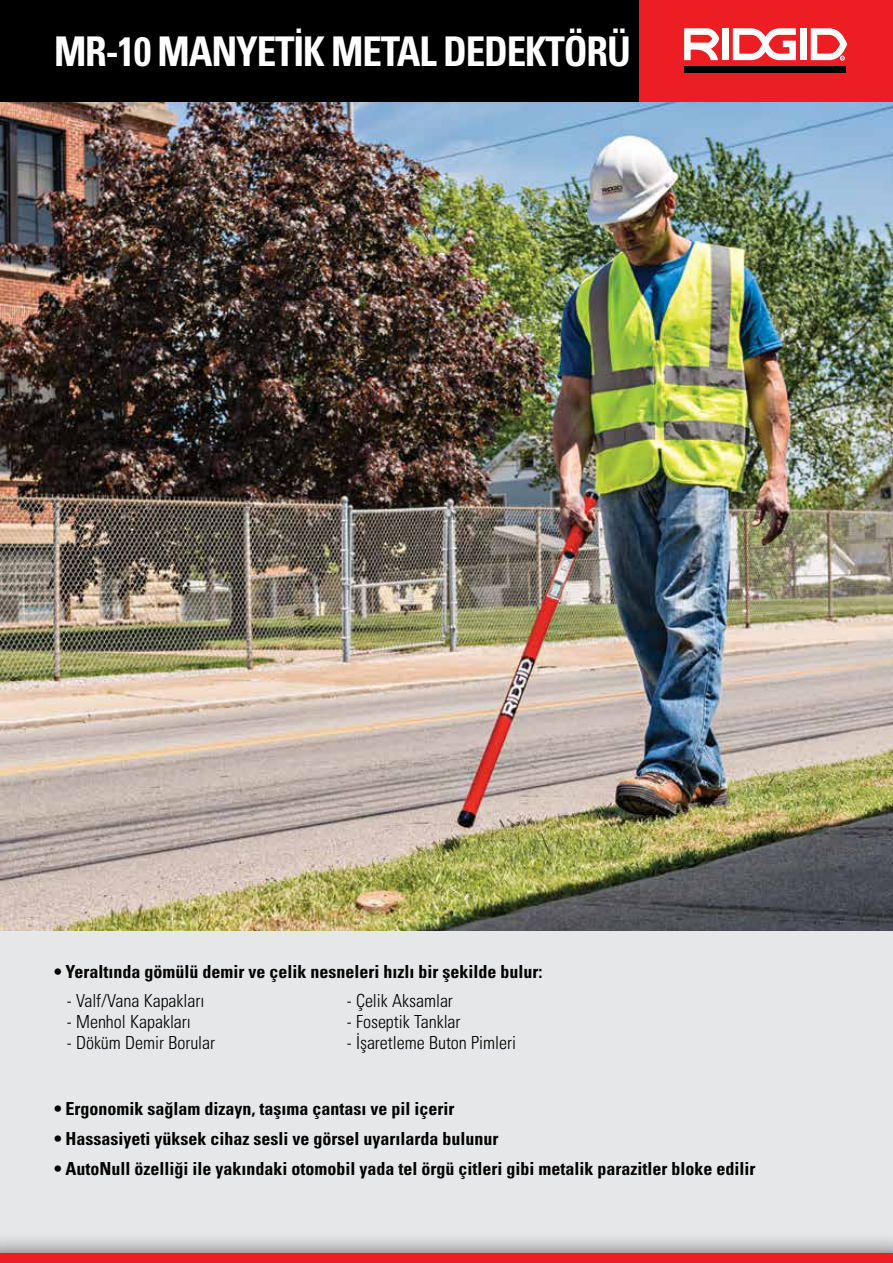
<style>
.page{position:relative;width:893px;height:1263px;background:#fff}
.page>*{position:absolute;margin:0;border:0;box-sizing:border-box;transform-origin:0 0}
.t1{font:40.95px "Univers LTCYR 67 Bold Cond";letter-spacing:-.03em;color:#fff;scale:.95 1}
.t2{font:18px "Univers LTCYR 67 Bold Cond";color:#000}
.t3{font:18px "Univers LTCYR 47 Light Cond";color:#000}
</style>
<div class="page">
<img style="left:0;top:101px;width:893px;height:830px">
<div style="left:0;top:931px;width:893px;height:331px;background:#e6e7e8"></div>
<div style="left:0;top:1232px;width:893px;height:31px;background:#000;opacity:.75"></div>
<div style="left:0;top:1254px;width:893px;height:9px;background:#ed1d24"></div>
<div style="left:0;top:0;width:640px;height:101px;background:#000"></div>
<div style="left:640px;top:0;width:253px;height:101px;background:#ed1d24"></div>
<div style="left:684px;top:67px;width:162px;height:6px;background:#000"></div>
<div style="left:722px;top:28px;width:7px;height:32px;background:#fff"></div>
<div style="left:800px;top:28px;width:6px;height:32px;background:#fff"></div>
<svg style="left:684px;top:28px;width:36px;height:32px"></svg>
<svg style="left:733px;top:28px;width:63px;height:32px"></svg>
<svg style="left:811px;top:28px;width:36px;height:33px"></svg>
<h1 class="t1" style="left:54px;top:27px;width:609px">MR-10 MANYETİK METAL DEDEKTÖRÜ</h1>
<p class="t2" style="left:54px;top:961px;width:490px">• Yeraltında gömülü demir ve çelik nesneleri hızlı bir şekilde bulur:</p>
<p class="t3" style="left:67px;top:988px;width:139px">- Valf/Vana Kapakları</p>
<p class="t3" style="left:67px;top:1009px;width:126px">- Menhol Kapakları</p>
<p class="t3" style="left:67px;top:1030px;width:150px">- Döküm Demir Borular</p>
<p class="t3" style="left:347px;top:988px;width:108px">- Çelik Aksamlar</p>
<p class="t3" style="left:347px;top:1009px;width:115px">- Foseptik Tanklar</p>
<p class="t3" style="left:347px;top:1030px;width:171px">- İşaretleme Buton Pimleri</p>
<p class="t2" style="left:54px;top:1097px;width:402px">• Ergonomik sağlam dizayn, taşıma çantası ve pil içerir</p>
<p class="t2" style="left:54px;top:1127px;width:446px">• Hassasiyeti yüksek cihaz sesli ve görsel uyarılarda bulunur</p>
<p class="t2" style="left:54px;top:1157px;width:703px">• AutoNull özelliği ile yakındaki otomobil yada tel örgü çitleri gibi metalik parazitler bloke edilir</p>
</div>
